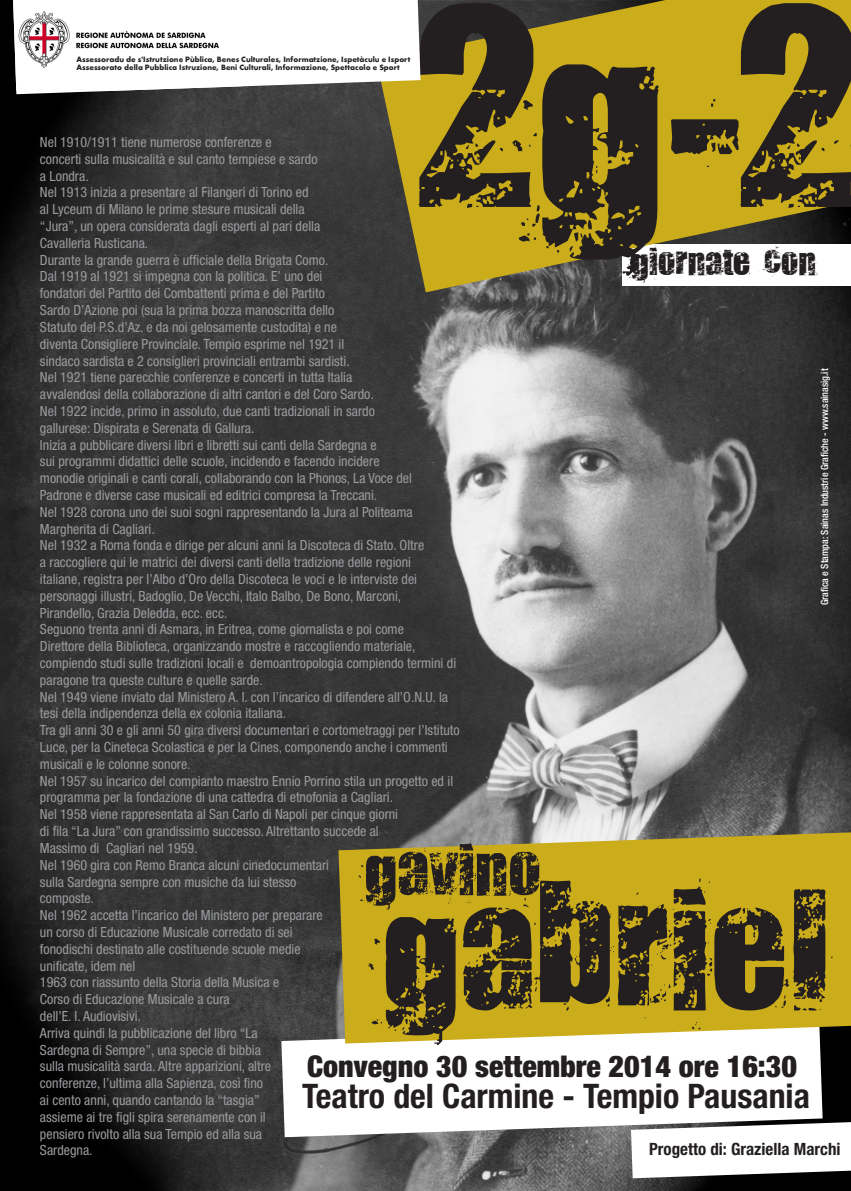
<style>
.page{position:relative;width:851px;height:1191px;background:#fff}
.page>*{position:absolute;margin:0;border:0;box-sizing:border-box;transform-origin:0 0}
.t1{font:216.2px "Smudgers";color:#231f20}
.t2{font:131px "Smudgers";color:#231f20}
.t3{font:55.2px "Smudgers";color:#231f20}
.t4{font:700 condensed 33.8px "Helvetica Neue";color:#231f20}
.t5{font:900 condensed 30px "Helvetica Neue";color:#231f20}
.t6{font:29.4px "Smudgers";color:#231f20}
.t7{font:700 condensed 17px "Helvetica Neue";color:#231f20}
.t8{font:condensed 14px/16.8px "Helvetica Neue";color:#999b9e}
.t9{font:500 condensed 10px "Helvetica Neue";color:#fff}
.t10{font:700 8px "Futura T";color:#231f20}
</style>
<div class="page">
<img style="left:0;top:0;width:850px;height:1191px">
<svg style="left:281px;top:1022px;width:541px;height:115px"></svg>
<svg style="left:376px;top:0;width:474px;height:292px;background:#b79f2f"></svg>
<svg style="left:338px;top:832px;width:512px;height:211px;background:#c8ab27"></svg>
<svg style="left:631px;top:1122px;width:219px;height:56px"></svg>
<svg style="left:13px;top:0;width:407px;height:94px"></svg>
<img style="left:13px;top:0;width:229px;height:91px">
<p class="t1" style="left:408px;top:-24px;width:446px">2g-2</p>
<p class="t10" style="left:77px;top:55px;width:335px">Assessoradu de s'Istrutzione Pùblica, Benes Culturales, Informatzione, Ispetàculu e Isport</p>
<p class="t10" style="left:77px;top:63px;width:325px">Assessorato della Pubblica Istruzione, Beni Culturali, Informazione, Spettacolo e Sport</p>
<p class="t8" style="left:40px;top:134px;width:279px">Nel 1910/1911 tiene numerose conferenze e<br>concerti sulla musicalità e sul canto tempiese e sardo a Londra.</p>
<p class="t8" style="left:40px;top:184px;width:282px">Nel 1913 inizia a presentare al Filangeri di Torino ed al Lyceum di Milano le prime stesure musicali della “Jura”, un opera considerata dagli esperti al pari della Cavalleria Rusticana.</p>
<p class="t8" style="left:40px;top:251px;width:290px">Durante la grande guerra è ufficiale della Brigata Como.</p>
<p class="t8" style="left:40px;top:268px;width:311px">Dal 1919 al 1921 si impegna con la politica. E’ uno dei fondatori del Partito dei Combattenti prima e del Partito Sardo D’Azione poi (sua la prima bozza manoscritta dello Statuto del P.S.d’Az. e da noi gelosamente custodita) e ne diventa Consigliere Provinciale. Tempio esprime nel 1921 il sindaco sardista e 2 consiglieri provinciali entrambi sardisti.</p>
<p class="t8" style="left:40px;top:369px;width:335px">Nel 1921 tiene parecchie conferenze e concerti in tutta Italia avvalendosi della collaborazione di altri cantori e del Coro Sardo.</p>
<p class="t8" style="left:40px;top:402px;width:336px">Nel 1922 incide, primo in assoluto, due canti tradizionali in sardo gallurese: Dispirata e Serenata di Gallura.</p>
<p class="t8" style="left:40px;top:436px;width:373px">Inizia a pubblicare diversi libri e libretti sui canti della Sardegna e<br>sui programmi didattici delle scuole, incidendo e facendo incidere monodie originali e canti corali, collaborando con la Phonos, La Voce del Padrone e diverse case musicali ed editrici compresa la Treccani.</p>
<p class="t8" style="left:40px;top:503px;width:374px">Nel 1928 corona uno dei suoi sogni rappresentando la Jura al Politeama<br>Margherita di Cagliari.</p>
<p class="t8" style="left:40px;top:537px;width:386px">Nel 1932 a Roma fonda e dirige per alcuni anni la Discoteca di Stato. Oltre a raccogliere qui le matrici dei diversi canti della tradizione delle regioni italiane, registra per l’Albo d’Oro della Discoteca le voci e le interviste dei personaggi illustri, Badoglio, De Vecchi, Italo Balbo, De Bono, Marconi, Pirandello, Grazia Deledda, ecc. ecc.</p>
<p class="t8" style="left:40px;top:621px;width:417px">Seguono trenta anni di Asmara, in Eritrea, come giornalista e poi come<br>Direttore della Biblioteca, organizzando mostre e raccogliendo materiale, compiendo studi sulle tradizioni locali e demoantropologia compiendo termini di paragone tra queste culture e quelle sarde.</p>
<p class="t8" style="left:40px;top:688px;width:409px">Nel 1949 viene inviato dal Ministero A. I. con l’incarico di difendere all’O.N.U. la tesi della indipendenza della ex colonia italiana.</p>
<p class="t8" style="left:40px;top:722px;width:421px">Tra gli anni 30 e gli anni 50 gira diversi documentari e cortometraggi per l’Istituto<br>Luce, per la Cineteca Scolastica e per la Cines, componendo anche i commenti musicali e le colonne sonore.</p>
<p class="t8" style="left:40px;top:772px;width:414px">Nel 1957 su incarico del compianto maestro Ennio Porrino stila un progetto ed il programma per la fondazione di una cattedra di etnofonia a Cagliari.</p>
<p class="t8" style="left:40px;top:806px;width:359px">Nel 1958 viene rappresentata al San Carlo di Napoli per cinque giorni di fila “La Jura” con grandissimo successo. Altrettanto succede al<br>Massimo di Cagliari nel 1959.</p>
<p class="t8" style="left:40px;top:856px;width:290px">Nel 1960 gira con Remo Branca alcuni cinedocumentari sulla Sardegna sempre con musiche da lui stesso composte.</p>
<p class="t8" style="left:40px;top:906px;width:284px">Nel 1962 accetta l’incarico del Ministero per preparare un corso di Educazione Musicale corredato di sei fonodischi destinato alle costituende scuole medie unificate, idem nel</p>
<p class="t8" style="left:40px;top:974px;width:241px">1963 con riassunto della Storia della Musica e<br>Corso di Educazione Musicale a cura</p>
<p class="t8" style="left:40px;top:1007px;width:103px">dell’E. I. Audiovisivi.</p>
<p class="t8" style="left:40px;top:1024px;width:233px">Arriva quindi la pubblicazione del libro “La Sardegna di Sempre”, una specie di bibbia sulla musicalità sarda. Altre apparizioni, altre conferenze, l’ultima alla Sapienza, così fino ai cento anni, quando cantando la “tasgia” assieme ai tre figli spira serenamente con il pensiero rivolto alla sua Tempio ed alla sua Sardegna.</p>
<p class="t6" style="left:631px;top:242px;width:186px">giornate con</p>
<p class="t9" style="left:818px;top:605px;width:238px;rotate:-90deg">Grafica e Stampa: Sainas Industrie Grafiche - www.sainasig.it</p>
<p class="t3" style="left:363px;top:833px;width:178px">gavino</p>
<p class="t2" style="left:379px;top:863px;width:450px">gabriel</p>
<p class="t5" style="left:307px;top:1047px;width:491px">Convegno 30 settembre 2014 ore 16:30</p>
<p class="t4" style="left:302px;top:1075px;width:509px">Teatro del Carmine - Tempio Pausania</p>
<p class="t7" style="left:649px;top:1138px;width:193px">Progetto di: Graziella Marchi</p>
</div>
